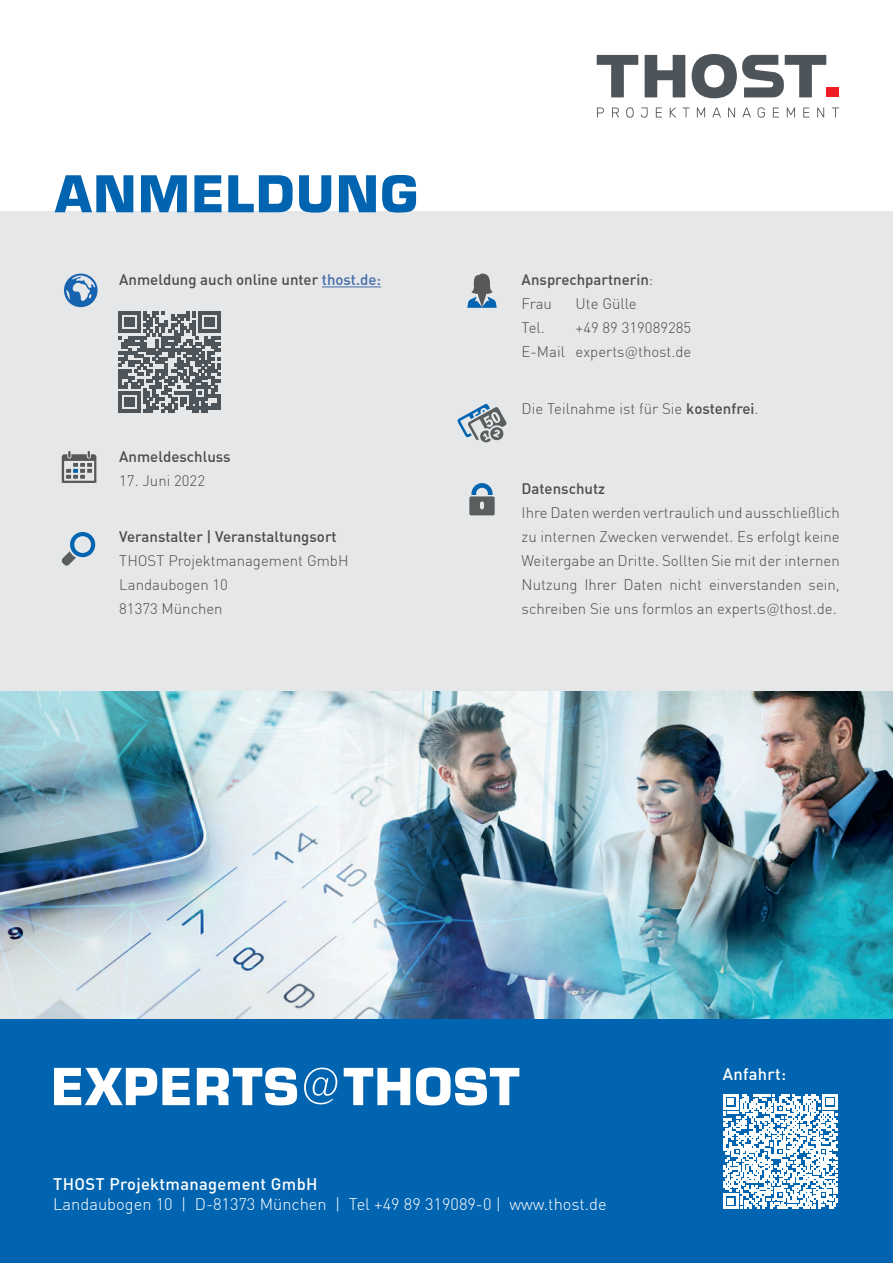
<style>
.page{position:relative;width:893px;height:1263px;background:#fff}
.page>*{position:absolute;margin:0;border:0;box-sizing:border-box;transform-origin:0 0}
.t1{font:900 55.5px "Eurostile";letter-spacing:.03em;color:#0164b1}
.t2{font:16.5px "DIN Light T";color:#fff}
.t3{font:16.5px "DIN Medium T";letter-spacing:.02em;color:#fff}
.t4{font:15px/24px "DIN Light T";color:#4b4c4d}
.t5{font:15px "DIN Medium T";color:#4b4c4d}
.s1{color:#436da8}
.s2{font-family:"DIN Light T"}
.s3{font-family:"DIN Medium T"}
</style>
<div class="page">
<div style="left:0;top:211px;width:893px;height:480px;background:#e6e7e9"></div>
<div style="left:0;top:1018px;width:893px;height:245px;background:#0164b1"></div>
<hr style="left:322px;top:287px;width:59px;height:1px;background:#436da8">
<svg style="left:61px;top:532px;width:35px;height:34px"></svg>
<svg style="left:457px;top:404px;width:49px;height:39px"></svg>
<svg style="left:64px;top:274px;width:34px;height:34px"></svg>
<svg style="left:469px;top:483px;width:26px;height:32px"></svg>
<svg style="left:645px;top:55px;width:40px;height:42px"></svg>
<svg style="left:597px;top:55px;width:41px;height:42px"></svg>
<div style="left:826px;top:87px;width:13px;height:10px;background:#ee1d23"></div>
<svg style="left:597px;top:107px;width:7px;height:11px"></svg>
<svg style="left:612px;top:107px;width:7px;height:11px"></svg>
<svg style="left:626px;top:107px;width:8px;height:11px"></svg>
<svg style="left:641px;top:107px;width:7px;height:11px"></svg>
<svg style="left:656px;top:107px;width:6px;height:11px"></svg>
<svg style="left:670px;top:107px;width:6px;height:11px"></svg>
<svg style="left:682px;top:107px;width:7px;height:11px"></svg>
<svg style="left:697px;top:107px;width:8px;height:11px"></svg>
<svg style="left:712px;top:107px;width:9px;height:11px"></svg>
<svg style="left:728px;top:107px;width:7px;height:11px"></svg>
<svg style="left:742px;top:107px;width:9px;height:11px"></svg>
<svg style="left:757px;top:107px;width:8px;height:11px"></svg>
<svg style="left:773px;top:107px;width:6px;height:11px"></svg>
<svg style="left:787px;top:107px;width:8px;height:11px"></svg>
<svg style="left:803px;top:107px;width:6px;height:11px"></svg>
<svg style="left:817px;top:107px;width:7px;height:11px"></svg>
<svg style="left:832px;top:107px;width:7px;height:11px"></svg>
<svg style="left:692px;top:54px;width:134px;height:44px"></svg>
<svg style="left:54px;top:1067px;width:465px;height:38px"></svg>
<svg style="left:119px;top:311px;width:101px;height:102px"></svg>
<svg style="left:62px;top:451px;width:34px;height:32px"></svg>
<svg style="left:467px;top:273px;width:30px;height:35px"></svg>
<img style="left:0;top:691px;width:893px;height:327px">
<svg style="left:723px;top:1094px;width:114px;height:115px"></svg>
<h1 class="t1" style="left:55px;top:154px;width:364px">ANMELDUNG</h1>
<p class="t5" style="left:119px;top:270px;width:263px">Anmeldung auch online unter <span class="s1">thost.de:</span></p>
<p class="t5" style="left:119px;top:447px;width:113px">Anmeldeschluss</p>
<p class="t4" style="left:119px;top:468px;width:87px">17. Juni 2022</p>
<p class="t5" style="left:119px;top:527px;width:219px">Veranstalter | Veranstaltungsort</p>
<p class="t4" style="left:119px;top:549px;width:231px">THOST Projektmanagement GmbH<br>Landaubogen 10<br>81373 München</p>
<p class="t5" style="left:522px;top:270px;width:133px">Ansprechpartnerin<span class="s2">:</span></p>
<p class="t4" style="left:522px;top:292px;width:32px">Frau</p>
<p class="t4" style="left:576px;top:292px;width:63px">Ute Gülle</p>
<p class="t4" style="left:522px;top:316px;width:25px">Tel.</p>
<p class="t4" style="left:522px;top:316px;width:171px;text-align:right">+49 89 319089285<br>E-Mail experts@thost.de</p>
<p class="t4" style="left:522px;top:396px;width:238px">Die Teilnahme ist für Sie <span class="s3">kostenfrei</span>.</p>
<p class="t5" style="left:522px;top:479px;width:85px">Datenschutz</p>
<p class="t4" style="left:522px;top:501px;width:320px;text-align:justify">Ihre Daten werden vertraulich und ausschließlich zu internen Zwecken verwendet. Es erfolgt keine Weitergabe an Dritte. Sollten Sie mit der internen Nutzung Ihrer Daten nicht einverstanden sein, schreiben Sie uns formlos an experts@thost.de.</p>
<p class="t3" style="left:723px;top:1064px;width:65px">Anfahrt:</p>
<p class="t3" style="left:53px;top:1173px;width:266px">THOST Projektmanagement GmbH</p>
<p class="t2" style="left:53px;top:1193px;width:555px">Landaubogen 10 | D-81373 München | Tel +49 89 319089-0 | www.thost.de</p>
</div>
